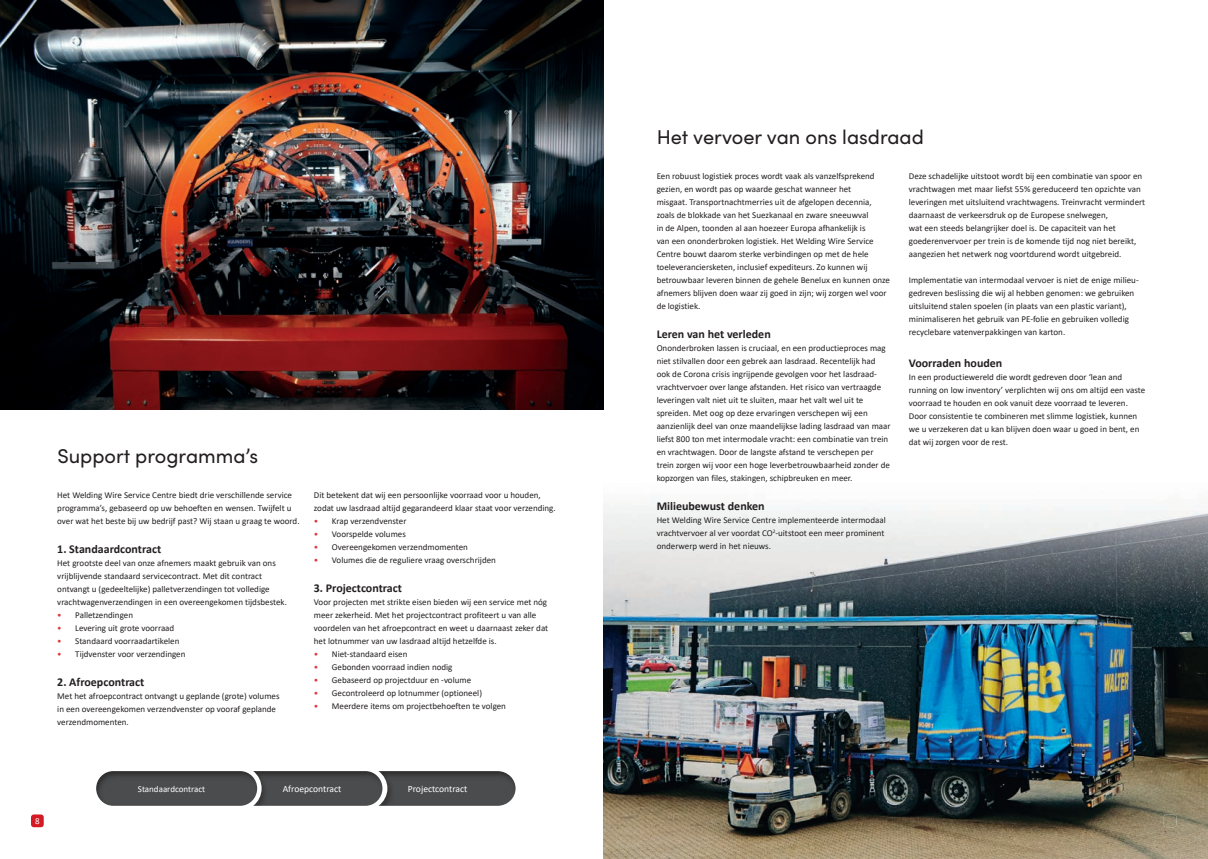
<style>
.page{position:relative;width:1208px;height:859px;background:#fff}
.page>*{position:absolute;margin:0;border:0;box-sizing:border-box;transform-origin:0 0}
.t1{font:20px "Sofia Pro";color:#231f20}
.t2{font:700 12px "Calibri";color:#231f20}
.t3{font:9.6px "Calibri";color:#fff}
.t4{font:9px/13px "Calibri";color:#231f20}
.t5{font:9px "Calibri";color:#fff}
.s1{color:#e1373d}
</style>
<div class="page">
<div style="left:31px;top:814px;width:13px;height:13px;background:#d41a24;border-radius:3px"></div>
<img style="left:0;top:0;width:604px;height:409px">
<img style="left:382px;top:771px;width:133px;height:35px">
<img style="left:257px;top:771px;width:125px;height:35px">
<img style="left:96px;top:771px;width:161px;height:35px">
<img style="left:604px;top:504px;width:604px;height:355px">
<svg style="left:1163px;top:814px;width:13px;height:13px"></svg>
<h1 class="t1" style="left:57px;top:442px;width:202px">Support programma’s</h1>
<p class="t4" style="left:57px;top:489px;width:244px">Het Welding Wire Service Centre biedt drie verschillende service programma’s, gebaseerd op uw behoeften en wensen. Twijfelt u over wat het beste bij uw bedrijf past? Wij staan u graag te woord.</p>
<h2 class="t2" style="left:57px;top:541px;width:105px">1. Standaardcontract</h2>
<p class="t4" style="left:57px;top:557px;width:231px">Het grootste deel van onze afnemers maakt gebruik van ons vrijblijvende standaard servicecontract. Met dit contract ontvangt u (gedeeltelijke) palletverzendingen tot volledige vrachtwagenverzendingen in een overeengekomen tijdsbestek.</p>
<p class="t4" style="left:57px;top:609px;width:77px"><span class="s1">•</span> Palletzendingen</p>
<p class="t4" style="left:57px;top:622px;width:119px"><span class="s1">•</span> Levering uit grote voorraad</p>
<p class="t4" style="left:57px;top:635px;width:124px"><span class="s1">•</span> Standaard voorraadartikelen</p>
<p class="t4" style="left:57px;top:648px;width:130px"><span class="s1">•</span> Tijdvenster voor verzendingen</p>
<h2 class="t2" style="left:57px;top:674px;width:89px">2. Afroepcontract</h2>
<p class="t4" style="left:57px;top:690px;width:224px">Met het afroepcontract ontvangt u geplande (grote) volumes in een overeengekomen verzendvenster op vooraf geplande verzendmomenten.</p>
<p class="t4" style="left:314px;top:489px;width:243px">Dit betekent dat wij een persoonlijke voorraad voor u houden, zodat uw lasdraad altijd gegarandeerd klaar staat voor verzending.</p>
<p class="t4" style="left:314px;top:515px;width:94px"><span class="s1">•</span> Krap verzendvenster</p>
<p class="t4" style="left:314px;top:528px;width:93px"><span class="s1">•</span> Voorspelde volumes</p>
<p class="t4" style="left:314px;top:541px;width:155px"><span class="s1">•</span> Overeengekomen verzendmomenten</p>
<p class="t4" style="left:314px;top:554px;width:184px"><span class="s1">•</span> Volumes die de reguliere vraag overschrijden</p>
<h2 class="t2" style="left:314px;top:580px;width:90px">3. Projectcontract</h2>
<p class="t4" style="left:314px;top:596px;width:236px">Voor projecten met strikte eisen bieden wij een service met nóg meer zekerheid. Met het projectcontract profiteert u van alle voordelen van het afroepcontract en weet u daarnaast zeker dat het lotnummer van uw lasdraad altijd hetzelfde is.</p>
<p class="t4" style="left:314px;top:648px;width:95px"><span class="s1">•</span> Niet-standaard eisen</p>
<p class="t4" style="left:314px;top:661px;width:140px"><span class="s1">•</span> Gebonden voorraad indien nodig</p>
<p class="t4" style="left:314px;top:674px;width:159px"><span class="s1">•</span> Gebaseerd op projectduur en -volume</p>
<p class="t4" style="left:314px;top:687px;width:170px"><span class="s1">•</span> Gecontroleerd op lotnummer (optioneel)</p>
<p class="t4" style="left:314px;top:700px;width:194px"><span class="s1">•</span> Meerdere items om projectbehoeften te volgen</p>
<p class="t5" style="left:35px;top:815px;width:6px">8</p>
<p class="t5" style="left:138px;top:782px;width:69px">Standaardcontract</p>
<p class="t3" style="left:283px;top:782px;width:60px">Afroepcontract</p>
<p class="t3" style="left:408px;top:782px;width:61px">Projectcontract</p>
<h1 class="t1" style="left:656px;top:122px;width:269px">Het vervoer van ons lasdraad</h1>
<p class="t4" style="left:656px;top:169px;width:235px">Een robuust logistiek proces wordt vaak als vanzelfsprekend gezien, en wordt pas op waarde geschat wanneer het<br>misgaat. Transportnachtmerries uit de afgelopen decennia, zoals de blokkade van het Suezkanaal en zware sneeuwval<br>in de Alpen, toonden al aan hoezeer Europa afhankelijk is<br>van een ononderbroken logistiek. Het Welding Wire Service Centre bouwt daarom sterke verbindingen op met de hele toeleveranciersketen, inclusief expediteurs. Zo kunnen wij betrouwbaar leveren binnen de gehele Benelux en kunnen onze afnemers blijven doen waar zij goed in zijn; wij zorgen wel voor de logistiek.</p>
<h2 class="t2" style="left:656px;top:325px;width:116px">Leren van het verleden</h2>
<p class="t4" style="left:656px;top:341px;width:235px">Ononderbroken lassen is cruciaal, en een productieproces mag niet stilvallen door een gebrek aan lasdraad. Recentelijk had ook de Corona crisis ingrijpende gevolgen voor het lasdraad&shy;vrachtvervoer over lange afstanden. Het risico van vertraagde leveringen valt niet uit te sluiten, maar het valt wel uit te spreiden. Met oog op deze ervaringen verschepen wij een aanzienlijk deel van onze maandelijkse lading lasdraad van maar liefst 800 ton met intermodale vracht: een combinatie van trein en vrachtwagen. Door de langste afstand te verschepen per trein zorgen wij voor een hoge leverbetrouwbaarheid zonder de kopzorgen van files, stakingen, schipbreuken en meer.</p>
<h2 class="t2" style="left:656px;top:497px;width:109px">Milieubewust denken</h2>
<p class="t4" style="left:656px;top:513px;width:231px">Het Welding Wire Service Centre implementeerde intermodaal vrachtvervoer al ver voordat CO<sup>2</sup>-uitstoot een meer prominent onderwerp werd in het nieuws.</p>
<p class="t4" style="left:909px;top:169px;width:238px">Deze schadelijke uitstoot wordt bij een combinatie van spoor en vrachtwagen met maar liefst 55% gereduceerd ten opzichte van leveringen met uitsluitend vrachtwagens. Treinvracht vermindert daarnaast de verkeersdruk op de Europese snelwegen,<br>wat een steeds belangrijker doel is. De capaciteit van het goederenvervoer per trein is de komende tijd nog niet bereikt, aangezien het netwerk nog voortdurend wordt uitgebreid.</p>
<p class="t4" style="left:909px;top:273px;width:231px">Implementatie van intermodaal vervoer is niet de enige milieu&shy;gedreven beslissing die wij al hebben genomen: we gebruiken uitsluitend stalen spoelen (in plaats van een plastic variant), minimaliseren het gebruik van PE-folie en gebruiken volledig recyclebare vatenverpakkingen van karton.</p>
<h2 class="t2" style="left:909px;top:354px;width:95px">Voorraden houden</h2>
<p class="t4" style="left:909px;top:370px;width:238px">In een productiewereld die wordt gedreven door ‘lean and running on low inventory’ verplichten wij ons om altijd een vaste voorraad te houden en ook vanuit deze voorraad te leveren.<br>Door consistentie te combineren met slimme logistiek, kunnen we u verzekeren dat u kan blijven doen waar u goed in bent, en dat wij zorgen voor de rest.</p>
</div>
